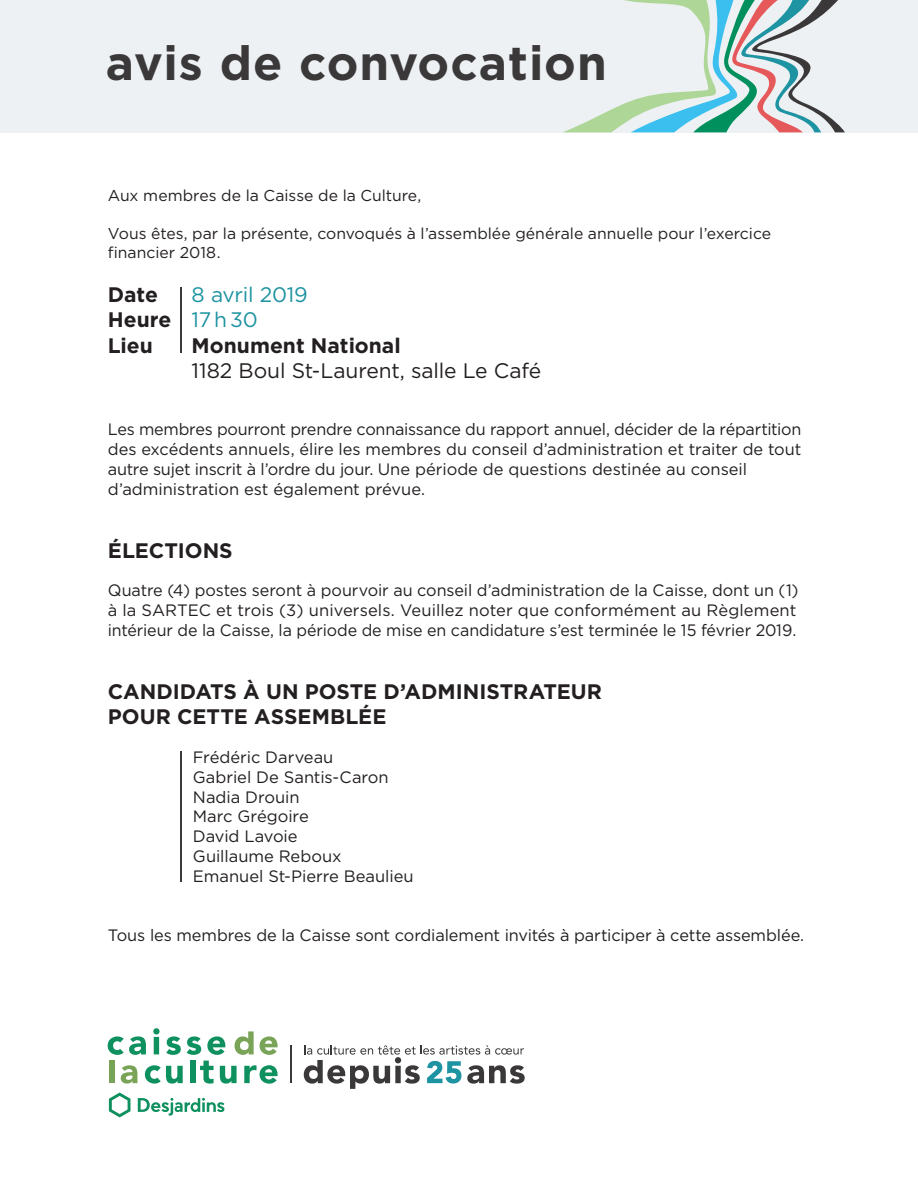
<style>
.page{position:relative;width:918px;height:1188px;background:#fff}
.page>*{position:absolute;margin:0;border:0;box-sizing:border-box;transform-origin:0 0}
.t1{font:700 47.85px "Gotham";letter-spacing:.02em;color:#3b383a}
.t2{font:700 21px/25.2px "Gotham";color:#231f20}
.t3{font:21px "Gotham";letter-spacing:-.005em;color:#231f20}
.t4{font:21px/25.2px "Gotham";letter-spacing:-.015em;color:#1e93a2}
.t5{font:16.5px/19.8px "Gotham";letter-spacing:-.005em;color:#231f20}
.t6{font:15.75px/18.9px "Gotham";color:#231f20}
.s1{font-weight:700;color:#231f20}
</style>
<div class="page">
<svg style="left:108px;top:1036px;width:38px;height:19px"></svg>
<svg style="left:153px;top:1028px;width:7px;height:26px"></svg>
<svg style="left:166px;top:1036px;width:15px;height:19px"></svg>
<svg style="left:187px;top:1036px;width:14px;height:19px"></svg>
<svg style="left:207px;top:1036px;width:18px;height:19px"></svg>
<svg style="left:235px;top:1031px;width:19px;height:24px"></svg>
<svg style="left:260px;top:1036px;width:18px;height:19px"></svg>
<div style="left:109px;top:1060px;width:5px;height:23px;background:#79a458"></div>
<svg style="left:121px;top:1065px;width:16px;height:19px"></svg>
<svg style="left:145px;top:1065px;width:38px;height:19px"></svg>
<div style="left:190px;top:1060px;width:5px;height:23px;background:#0f905f"></div>
<svg style="left:200px;top:1061px;width:14px;height:23px"></svg>
<svg style="left:220px;top:1066px;width:17px;height:18px"></svg>
<svg style="left:244px;top:1065px;width:34px;height:19px"></svg>
<svg style="left:109px;top:1093px;width:21px;height:24px"></svg>
<svg style="left:138px;top:1098px;width:86px;height:18px"></svg>
<svg style="left:304px;top:1045px;width:221px;height:44px"></svg>
<hr style="left:290px;top:1045px;width:1px;height:38px;background:#3b383a">
<hr style="left:180px;top:287px;width:1px;height:66px;background:#3b383a">
<hr style="left:180px;top:751px;width:1px;height:131px;background:#3b383a">
<div style="left:0;top:0;width:918px;height:132px;background:#edf1f3"></div>
<svg style="left:564px;top:0;width:281px;height:132px"></svg>
<h1 class="t1" style="left:106px;top:36px;width:502px">avis de convocation</h1>
<p class="t6" style="left:108px;top:186px;width:315px">Aux membres de la Caisse de la Culture,</p>
<p class="t6" style="left:108px;top:224px;width:665px">Vous êtes, par la présente, convoqués à l’assemblée générale annuelle pour l’exercice financier 2018.</p>
<p class="t2" style="left:108px;top:282px;width:52px">Date</p>
<p class="t4" style="left:108px;top:282px;width:202px;text-indent:84px">8 avril 2019<br><span class="s1">Heure</span> 17h30<br><span class="s1">Lieu</span></p>
<p class="t2" style="left:192px;top:332px;width:211px">Monument National</p>
<p class="t3" style="left:192px;top:359px;width:351px">1182 Boul St-Laurent, salle Le Café</p>
<p class="t5" style="left:108px;top:419px;width:695px">Les membres pourront prendre connaissance du rapport annuel, décider de la répartition des excédents annuels, élire les membres du conseil d’administration et traiter de tout autre sujet inscrit à l’ordre du jour. Une période de questions destinée au conseil d’administration est également prévue.</p>
<p class="t2" style="left:108px;top:537px;width:126px">ÉLECTIONS</p>
<p class="t5" style="left:108px;top:580px;width:692px">Quatre (4) postes seront à pourvoir au conseil d’administration de la Caisse, dont un (1) à la SARTEC et trois (3) universels. Veuillez noter que conformément au Règlement intérieur de la Caisse, la période de mise en candidature s’est terminée le 15 février 2019.</p>
<p class="t2" style="left:108px;top:679px;width:496px">CANDIDATS À UN POSTE D’ADMINISTRATEUR<br>POUR CETTE ASSEMBLÉE</p>
<p class="t5" style="left:193px;top:747px;width:222px">Frédéric Darveau<br>Gabriel De Santis-Caron<br>Nadia Drouin<br>Marc Grégoire<br>David Lavoie<br>Guillaume Reboux<br>Emanuel St-Pierre Beaulieu</p>
<p class="t5" style="left:108px;top:925px;width:698px">Tous les membres de la Caisse sont cordialement invités à participer à cette assemblée.</p>
</div>
